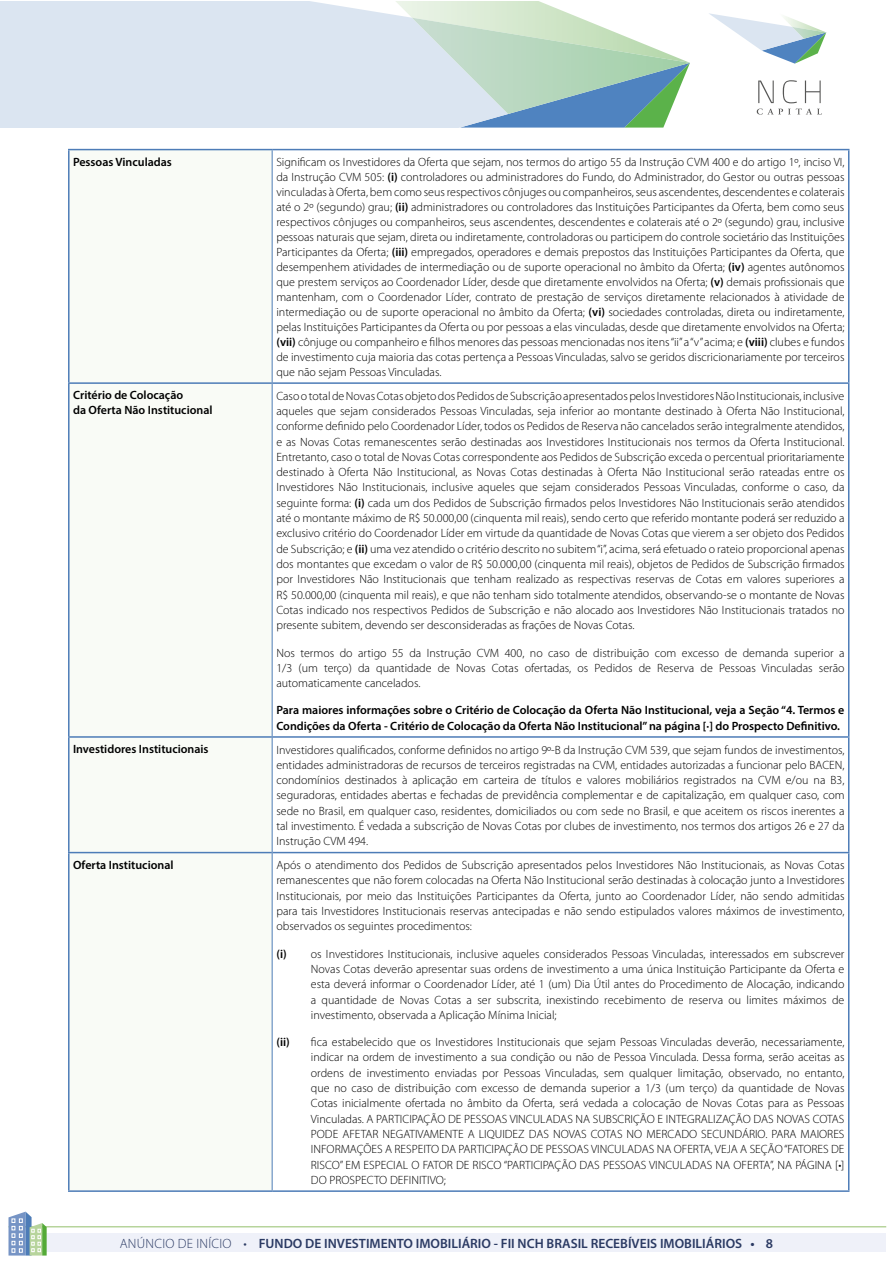
<style>
.page{position:relative;width:893px;height:1263px;background:#fff}
.page>*{position:absolute;margin:0;border:0;box-sizing:border-box;transform-origin:0 0}
.t1{font:600 13.5px "Myriad Pro";color:#2b3a63}
.t2{font:300 12px/15.3px "Myriad Pro";color:#000;text-align:justify}
.t3{font:600 12px/15px "Myriad Pro";color:#000}
.s1{font-weight:600}
.s2{font-weight:300}
</style>
<div class="page">
<hr style="left:9px;top:1226px;width:877px;height:1px;background:#b7d49c">
<div style="left:31px;top:1233px;width:855px;height:19px;background:#eff1f9"></div>
<svg style="left:9px;top:1211px;width:38px;height:44px"></svg>
<svg style="left:757px;top:80px;width:65px;height:35px"></svg>
<svg style="left:709px;top:13px;width:117px;height:51px"></svg>
<div style="left:0;top:1px;width:394px;height:127px;background:#dbe5f1"></div>
<svg style="left:394px;top:1px;width:296px;height:127px"></svg>
<div style="left:70px;top:150px;width:202px;height:1040px;background:#f9fbf6"></div>
<hr style="left:68px;top:149px;width:204px;height:1px;background:#4d7cb7">
<hr style="left:68px;top:150px;width:2px;height:232px;background:#4d7cb7">
<hr style="left:272px;top:149px;width:577px;height:1px;background:#4d7cb7">
<hr style="left:848px;top:150px;width:1px;height:232px;background:#4d7cb7">
<hr style="left:68px;top:382px;width:204px;height:2px;background:#4d7cb7">
<hr style="left:68px;top:384px;width:2px;height:352px;background:#4d7cb7">
<hr style="left:273px;top:382px;width:576px;height:2px;background:#4d7cb7">
<hr style="left:848px;top:384px;width:1px;height:352px;background:#4d7cb7">
<hr style="left:68px;top:736px;width:204px;height:2px;background:#4d7cb7">
<hr style="left:68px;top:738px;width:2px;height:114px;background:#4d7cb7">
<hr style="left:273px;top:736px;width:576px;height:2px;background:#4d7cb7">
<hr style="left:848px;top:738px;width:1px;height:114px;background:#4d7cb7">
<hr style="left:68px;top:852px;width:204px;height:1px;background:#4d7cb7">
<hr style="left:68px;top:853px;width:2px;height:337px;background:#4d7cb7">
<hr style="left:273px;top:852px;width:576px;height:1px;background:#4d7cb7">
<hr style="left:848px;top:853px;width:1px;height:337px;background:#4d7cb7">
<hr style="left:68px;top:1190px;width:204px;height:2px;background:#4d7cb7">
<hr style="left:272px;top:1190px;width:577px;height:2px;background:#4d7cb7">
<hr style="left:272px;top:150px;width:1px;height:233px;background:#4d7cb7">
<hr style="left:272px;top:383px;width:1px;height:354px;background:#4d7cb7">
<hr style="left:272px;top:737px;width:1px;height:115px;background:#4d7cb7">
<hr style="left:272px;top:852px;width:1px;height:338px;background:#4d7cb7">
<p class="t3" style="left:73px;top:154px;width:100px">Pessoas Vinculadas</p>
<p class="t2" style="left:276px;top:155px;width:570px">Significam os Investidores da Oferta que sejam, nos termos do artigo 55 da Instrução CVM 400 e do artigo 1º, inciso VI, da Instrução CVM 505: <span class="s1">(i)</span> controladores ou administradores do Fundo, do Administrador, do Gestor ou outras pessoas vinculadas à Oferta, bem como seus respectivos cônjuges ou companheiros, seus ascendentes, descendentes e colaterais até o 2º (segundo) grau; <span class="s1">(ii)</span> administradores ou controladores das Instituições Participantes da Oferta, bem como seus respectivos cônjuges ou companheiros, seus ascendentes, descendentes e colaterais até o 2º (segundo) grau, inclusive pessoas naturais que sejam, direta ou indiretamente, controladoras ou participem do controle societário das Instituições Participantes da Oferta; <span class="s1">(iii)</span> empregados, operadores e demais prepostos das Instituições Participantes da Oferta, que desempenhem atividades de intermediação ou de suporte operacional no âmbito da Oferta; <span class="s1">(iv)</span> agentes autônomos que prestem serviços ao Coordenador Líder, desde que diretamente envolvidos na Oferta; <span class="s1">(v)</span> demais profissionais que mantenham, com o Coordenador Líder, contrato de prestação de serviços diretamente relacionados à atividade de intermediação ou de suporte operacional no âmbito da Oferta; <span class="s1">(vi)</span> sociedades controladas, direta ou indiretamente, pelas Instituições Participantes da Oferta ou por pessoas a elas vinculadas, desde que diretamente envolvidos na Oferta; <span class="s1">(vii)</span> cônjuge ou companheiro e filhos menores das pessoas mencionadas nos itens “ii” a “v” acima; e <span class="s1">(viii)</span> clubes e fundos de investimento cuja maioria das cotas pertença a Pessoas Vinculadas, salvo se geridos discricionariamente por terceiros que não sejam Pessoas Vinculadas.</p>
<p class="t3" style="left:73px;top:387px;width:141px">Critério de Colocação<br>da Oferta Não Institucional</p>
<p class="t2" style="left:276px;top:388px;width:570px">Caso o total de Novas Cotas objeto dos Pedidos de Subscrição apresentados pelos Investidores Não Institucionais, inclusive aqueles que sejam considerados Pessoas Vinculadas, seja inferior ao montante destinado à Oferta Não Institucional, conforme definido pelo Coordenador Líder, todos os Pedidos de Reserva não cancelados serão integralmente atendidos, e as Novas Cotas remanescentes serão destinadas aos Investidores Institucionais nos termos da Oferta Institucional.<br>Entretanto, caso o total de Novas Cotas correspondente aos Pedidos de Subscrição exceda o percentual prioritariamente destinado à Oferta Não Institucional, as Novas Cotas destinadas à Oferta Não Institucional serão rateadas entre os Investidores Não Institucionais, inclusive aqueles que sejam considerados Pessoas Vinculadas, conforme o caso, da seguinte forma: <span class="s1">(i)</span> cada um dos Pedidos de Subscrição firmados pelos Investidores Não Institucionais serão atendidos até o montante máximo de R$ 50.000,00 (cinquenta mil reais), sendo certo que referido montante poderá ser reduzido a exclusivo critério do Coordenador Líder em virtude da quantidade de Novas Cotas que vierem a ser objeto dos Pedidos de Subscrição; e <span class="s1">(ii)</span> uma vez atendido o critério descrito no subitem “i”, acima, será efetuado o rateio proporcional apenas dos montantes que excedam o valor de R$ 50.000,00 (cinquenta mil reais), objetos de Pedidos de Subscrição firmados por Investidores Não Institucionais que tenham realizado as respectivas reservas de Cotas em valores superiores a R$ 50.000,00 (cinquenta mil reais), e que não tenham sido totalmente atendidos, observando-se o montante de Novas Cotas indicado nos respectivos Pedidos de Subscrição e não alocado aos Investidores Não Institucionais tratados no presente subitem, devendo ser desconsideradas as frações de Novas Cotas.</p>
<p class="t2" style="left:276px;top:645px;width:570px">Nos termos do artigo 55 da Instrução CVM 400, no caso de distribuição com excesso de demanda superior a 1/3 (um terço) da quantidade de Novas Cotas ofertadas, os Pedidos de Reserva de Pessoas Vinculadas serão automaticamente cancelados.</p>
<p class="t3" style="left:276px;top:702px;width:570px">Para maiores informações sobre o Critério de Colocação da Oferta Não Institucional, veja a Seção “4. Termos e<br>Condições da Oferta - Critério de Colocação da Oferta Não Institucional” na página [·] do Prospecto Definitivo.</p>
<p class="t3" style="left:73px;top:741px;width:137px">Investidores Institucionais</p>
<p class="t2" style="left:276px;top:742px;width:570px">Investidores qualificados, conforme definidos no artigo 9º-B da Instrução CVM 539, que sejam fundos de investimentos, entidades administradoras de recursos de terceiros registradas na CVM, entidades autorizadas a funcionar pelo BACEN, condomínios destinados à aplicação em carteira de títulos e valores mobiliários registrados na CVM e/ou na B3, seguradoras, entidades abertas e fechadas de previdência complementar e de capitalização, em qualquer caso, com sede no Brasil, em qualquer caso, residentes, domiciliados ou com sede no Brasil, e que aceitem os riscos inerentes a tal investimento. É vedada a subscrição de Novas Cotas por clubes de investimento, nos termos dos artigos 26 e 27 da Instrução CVM 494.</p>
<p class="t3" style="left:73px;top:857px;width:102px">Oferta Institucional</p>
<p class="t2" style="left:276px;top:858px;width:570px">Após o atendimento dos Pedidos de Subscrição apresentados pelos Investidores Não Institucionais, as Novas Cotas remanescentes que não forem colocadas na Oferta Não Institucional serão destinadas à colocação junto a Investidores Institucionais, por meio das Instituições Participantes da Oferta, junto ao Coordenador Líder, não sendo admitidas para tais Investidores Institucionais reservas antecipadas e não sendo estipulados valores máximos de investimento, observados os seguintes procedimentos:</p>
<p class="t2" style="left:311px;top:946px;width:535px;text-indent:-34px"><span class="s1">(i)</span> os Investidores Institucionais, inclusive aqueles considerados Pessoas Vinculadas, interessados em subscrever Novas Cotas deverão apresentar suas ordens de investimento a uma única Instituição Participante da Oferta e esta deverá informar o Coordenador Líder, até 1 (um) Dia Útil antes do Procedimento de Alocação, indicando a quantidade de Novas Cotas a ser subscrita, inexistindo recebimento de reserva ou limites máximos de investimento, observada a Aplicação Mínima Inicial;</p>
<p class="t2" style="left:311px;top:1035px;width:535px;text-indent:-34px"><span class="s1">(ii)</span> fica estabelecido que os Investidores Institucionais que sejam Pessoas Vinculadas deverão, necessariamente, indicar na ordem de investimento a sua condição ou não de Pessoa Vinculada. Dessa forma, serão aceitas as ordens de investimento enviadas por Pessoas Vinculadas, sem qualquer limitação, observado, no entanto, que no caso de distribuição com excesso de demanda superior a 1/3 (um terço) da quantidade de Novas Cotas inicialmente ofertada no âmbito da Oferta, será vedada a colocação de Novas Cotas para as Pessoas Vinculadas. A PARTICIPAÇÃO DE PESSOAS VINCULADAS NA SUBSCRIÇÃO E INTEGRALIZAÇÃO DAS NOVAS COTAS PODE AFETAR NEGATIVAMENTE A LIQUIDEZ DAS NOVAS COTAS NO MERCADO SECUNDÁRIO. PARA MAIORES INFORMAÇÕES A RESPEITO DA PARTICIPAÇÃO DE PESSOAS VINCULADAS NA OFERTA, VEJA A SEÇÃO “FATORES DE RISCO” EM ESPECIAL O FATOR DE RISCO “PARTICIPAÇÃO DAS PESSOAS VINCULADAS NA OFERTA”, NA PÁGINA [•] DO PROSPECTO DEFINITIVO;</p>
<p class="t1" style="left:120px;top:1235px;width:655px"><span class="s2">ANÚNCIO DE INÍCIO •</span> FUNDO DE INVESTIMENTO IMOBILIÁRIO - FII NCH BRASIL RECEBÍVEIS IMOBILIÁRIOS • 8</p>
</div>
